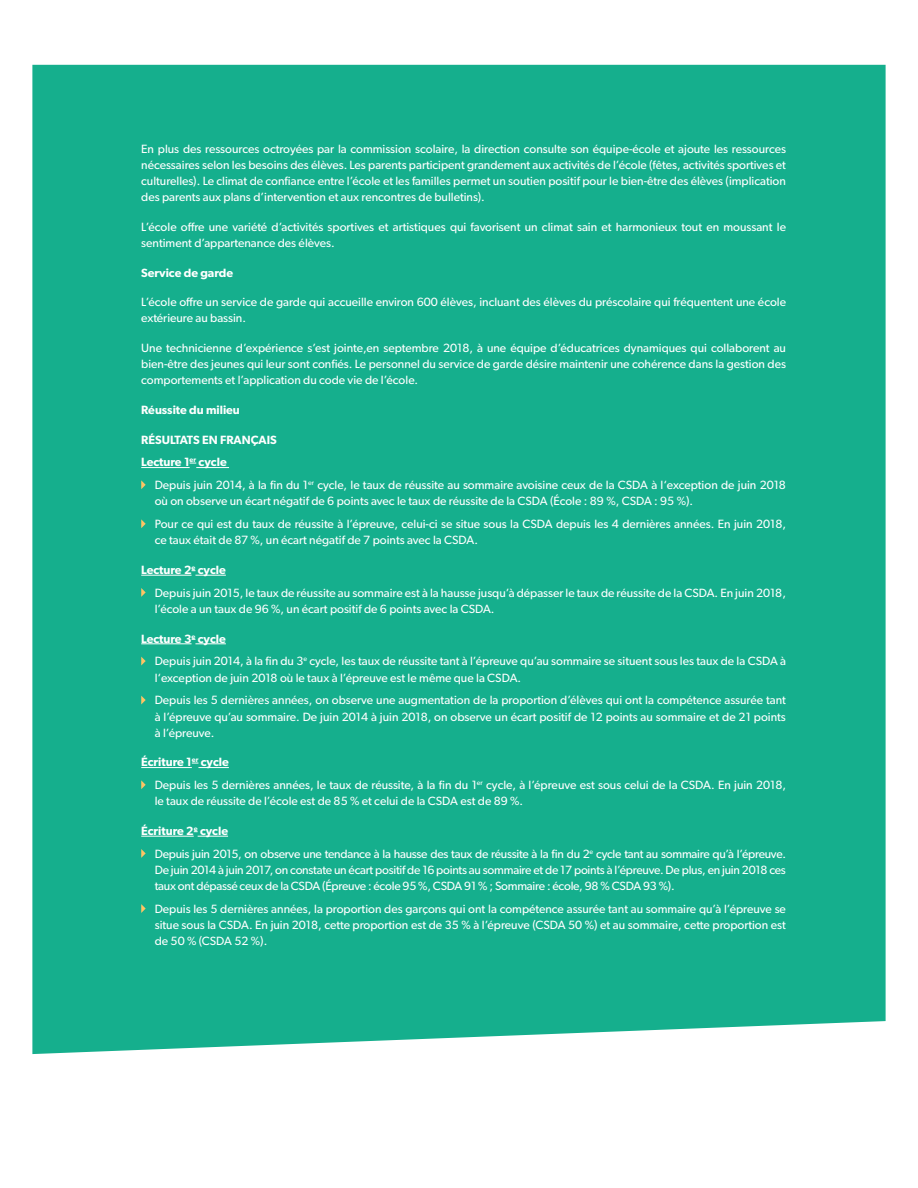
<style>
.page{position:relative;width:918px;height:1188px;background:#fff}
.page>*{position:absolute;margin:0;border:0;box-sizing:border-box;transform-origin:0 0}
.t1{font:12px/16.2px "Gibson";color:#fff}
.t2{font:12px/22.8px "Gibson";letter-spacing:-.02em;color:#fff}
.t3{font:600 12px/22.8px "Gibson";color:#fff}
.s1{font-weight:600}
</style>
<div class="page">
<div style="left:32px;top:65px;width:854px;height:989px;background:#15af8d"></div>
<hr style="left:141px;top:467px;width:49px;height:1px;background:#fff">
<hr style="left:196px;top:467px;width:33px;height:1px;background:#fff">
<hr style="left:141px;top:575px;width:51px;height:1px;background:#fff">
<hr style="left:195px;top:575px;width:31px;height:1px;background:#fff">
<hr style="left:141px;top:644px;width:51px;height:1px;background:#fff">
<hr style="left:195px;top:644px;width:31px;height:1px;background:#fff">
<hr style="left:141px;top:767px;width:51px;height:1px;background:#fff">
<hr style="left:198px;top:767px;width:31px;height:1px;background:#fff">
<hr style="left:141px;top:836px;width:53px;height:1px;background:#fff">
<hr style="left:198px;top:836px;width:30px;height:1px;background:#fff">
<svg style="left:141px;top:480px;width:5px;height:9px"></svg>
<svg style="left:141px;top:519px;width:5px;height:9px"></svg>
<svg style="left:141px;top:588px;width:5px;height:9px"></svg>
<svg style="left:141px;top:657px;width:5px;height:8px"></svg>
<svg style="left:141px;top:696px;width:5px;height:8px"></svg>
<svg style="left:141px;top:780px;width:5px;height:9px"></svg>
<svg style="left:141px;top:849px;width:5px;height:9px"></svg>
<svg style="left:141px;top:904px;width:5px;height:9px"></svg>
<p class="t1" style="left:141px;top:140px;width:646px;text-align:justify">En plus des ressources octroyées par la commission scolaire, la direction consulte son équipe-école et ajoute les ressources nécessaires selon les besoins des élèves. Les parents participent grandement aux activités de l’école (fêtes, activités sportives et culturelles). Le climat de confiance entre l’école et les familles permet un soutien positif pour le bien-être des élèves (implication des parents aux plans d’intervention et aux rencontres de bulletins).</p>
<p class="t1" style="left:141px;top:218px;width:646px">L’école offre une variété d’activités sportives et artistiques qui favorisent un climat sain et harmonieux tout en moussant le sentiment d’appartenance des élèves.</p>
<p class="t3" style="left:141px;top:261px;width:93px">Service de garde</p>
<p class="t1" style="left:141px;top:294px;width:646px">L’école offre un service de garde qui accueille environ 600 élèves, incluant des élèves du préscolaire qui fréquentent une école extérieure au bassin.</p>
<p class="t1" style="left:141px;top:340px;width:646px;text-align:justify">Une technicienne d’expérience s’est jointe,en septembre 2018, à une équipe d’éducatrices dynamiques qui collaborent au bien-être des jeunes qui leur sont confiés. Le personnel du service de garde désire maintenir une cohérence dans la gestion des comportements et l’application du code vie de l’école.</p>
<p class="t3" style="left:141px;top:398px;width:100px">Réussite du milieu</p>
<p class="t3" style="left:141px;top:428px;width:137px">RÉSULTATS EN FRANÇAIS<br>Lecture 1<sup>er</sup> cycle</p>
<p class="t1" style="left:155px;top:477px;width:633px">Depuis juin 2014, à la fin du 1<sup>er</sup> cycle, le taux de réussite au sommaire avoisine ceux de la CSDA à l‘exception de juin 2018 où on observe un écart négatif de 6 points avec le taux de réussite de la CSDA (École : 89 %, CSDA : 95 %).</p>
<p class="t1" style="left:155px;top:516px;width:633px">Pour ce qui est du taux de réussite à l’épreuve, celui-ci se situe sous la CSDA depuis les 4 dernières années. En juin 2018, ce taux était de 87 %, un écart négatif de 7 points avec la CSDA.</p>
<p class="t1" style="left:155px;top:558px;width:633px;line-height:22.8px;text-indent:-13px"><span class="s1">Lecture 2</span><sup>e</sup> <span class="s1">cycle<br></span>Depuis juin 2015, le taux de réussite au sommaire est à la hausse jusqu’à dépasser le taux de réussite de la CSDA. En juin 2018,</p>
<p class="t1" style="left:155px;top:601px;width:341px">l’école a un taux de 96 %, un écart positif de 6 points avec la CSDA.</p>
<p class="t1" style="left:155px;top:627px;width:633px;line-height:22.8px;text-indent:-14px"><span class="s1">Lecture 3</span><sup>e</sup> <span class="s1">cycle<br></span>Depuis juin 2014, à la fin du 3<sup>e</sup> cycle, les taux de réussite tant à l’épreuve qu’au sommaire se situent sous les taux de la CSDA à</p>
<p class="t1" style="left:155px;top:666px;width:633px;line-height:22.8px">l‘exception de juin 2018 où le taux à l’épreuve est le même que la CSDA.<br>Depuis les 5 dernières années, on observe une augmentation de la proportion d’élèves qui ont la compétence assurée tant</p>
<p class="t1" style="left:155px;top:708px;width:633px">à l’épreuve qu’au sommaire. De juin 2014 à juin 2018, on observe un écart positif de 12 points au sommaire et de 21 points à l’épreuve.</p>
<p class="t1" style="left:155px;top:751px;width:633px;line-height:22.8px;text-indent:-13px"><span class="s1">Écriture 1</span><sup>er</sup> <span class="s1">cycle<br></span>Depuis les 5 dernières années, le taux de réussite, à la fin du 1<sup>er</sup> cycle, à l’épreuve est sous celui de la CSDA. En juin 2018,</p>
<p class="t1" style="left:155px;top:793px;width:370px">le taux de réussite de l’école est de 85 % et celui de la CSDA est de 89 %.</p>
<p class="t2" style="left:155px;top:819px;width:633px;text-indent:-13px"><span class="s1">Écriture 2</span><sup>e</sup> <span class="s1">cycle<br></span>Depuis juin 2015, on observe une tendance à la hausse des taux de réussite à la fin du 2<sup>e</sup> cycle tant au sommaire qu’à l’épreuve.</p>
<p class="t2" style="left:155px;top:862px;width:633px;line-height:16.2px">De juin 2014 à juin 2017, on constate un écart positif de 16 points au sommaire et de 17 points à l’épreuve. De plus, en juin 2018 ces taux ont dépassé ceux de la CSDA (Épreuve : école 95 %, CSDA 91 % ; Sommaire : école, 98 % CSDA 93 %).</p>
<p class="t1" style="left:155px;top:901px;width:633px;text-align:justify">Depuis les 5 dernières années, la proportion des garçons qui ont la compétence assurée tant au sommaire qu’à l’épreuve se situe sous la CSDA. En juin 2018, cette proportion est de 35 % à l’épreuve (CSDA 50 %) et au sommaire, cette proportion est de 50 % (CSDA 52 %).</p>
</div>
